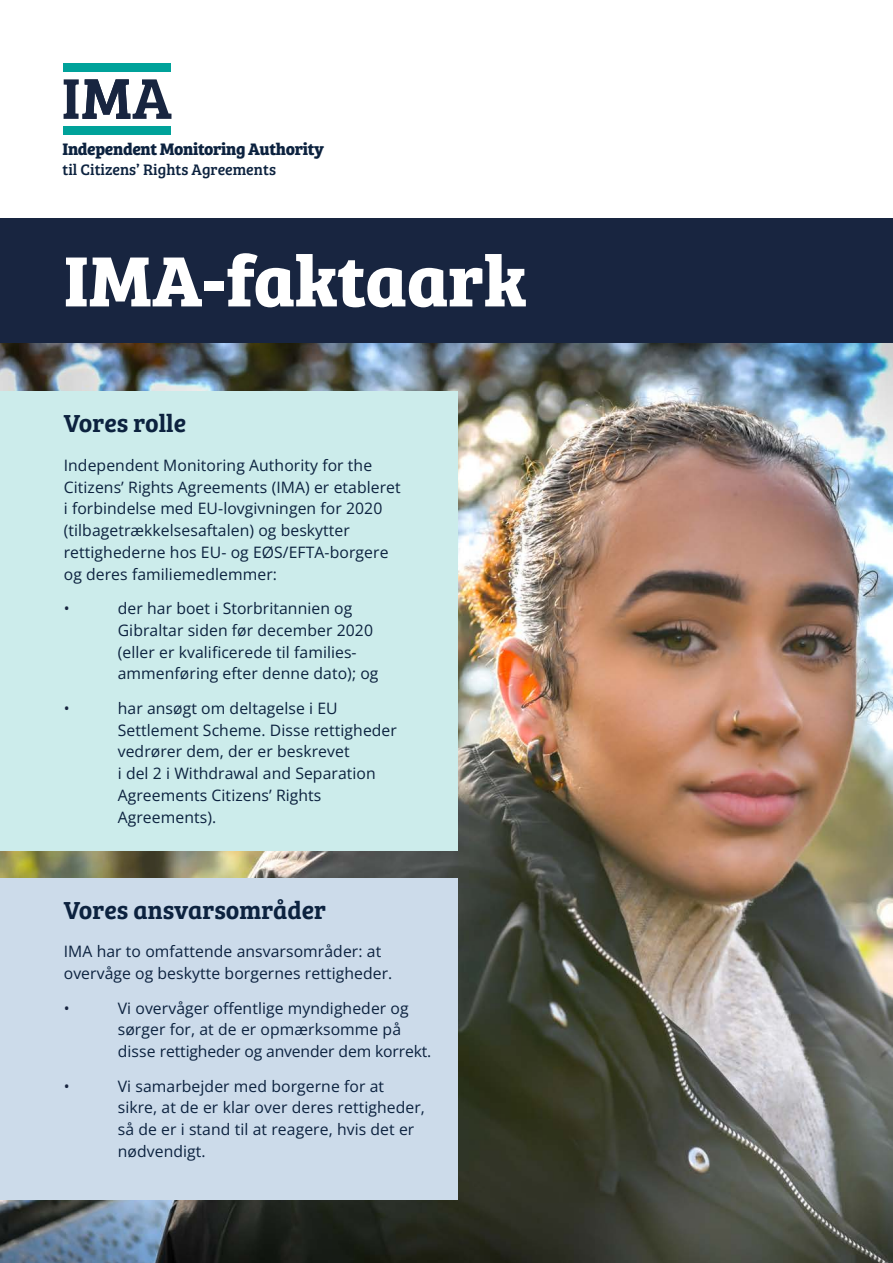
<style>
.page{position:relative;width:893px;height:1263px;background:#fff}
.page>*{position:absolute;margin:0;border:0;box-sizing:border-box;transform-origin:0 0}
.t1{font:700 73.5px "Bree Serif";color:#fff}
.subtitle{font:25.5px "Bree Serif Sb";color:#0c223f}
.t2{font:700 17.25px "Bree Serif";letter-spacing:-.02em;color:#0c223f}
.body{font:15.75px/21.8px "Open Sans";letter-spacing:.005em;color:#0c223f}
.t3{font:15.75px "Bree Serif";color:#0c223f}
.t4{font:15.75px "Open Sans";color:#182540}
</style>
<div class="page">
<img style="left:0;top:343px;width:893px;height:920px">
<div style="left:0;top:217px;width:893px;height:126px;background:#182540"></div>
<div style="left:0;top:391px;width:457px;height:459px;background:#cceceb"></div>
<div style="left:0;top:878px;width:457px;height:321px;background:#ccdbea"></div>
<svg style="left:64px;top:79px;width:107px;height:40px"></svg>
<div style="left:64px;top:64px;width:107px;height:8px;background:#00a29a"></div>
<div style="left:64px;top:126px;width:107px;height:9px;background:#00a29a"></div>
<p class="t2" style="left:62px;top:136px;width:263px">Independent Monitoring Authority</p>
<p class="t3" style="left:62px;top:158px;width:215px">til Citizens’ Rights Agreements</p>
<h1 class="t1" style="left:64px;top:224px;width:464px">IMA‑faktaark</h1>
<h2 class="subtitle" style="left:64px;top:404px;width:124px">Vores rolle</h2>
<p class="body" style="left:64px;top:454px;width:339px">Independent Monitoring Authority for the Citizens’ Rights Agreements (IMA) er etableret i forbindelse med EU‑lovgivningen for 2020 (tilbagetrækkelsesaftalen) og beskytter rettighederne hos EU‑ og EØS/EFTA‑borgere og deres familiemedlemmer:</p>
<p class="t4" style="left:64px;top:598px;width:7px">•</p>
<p class="body" style="left:118px;top:597px;width:262px">der har boet i Storbritannien og Gibraltar siden før december 2020 (eller er kvalificerede til families&shy;ammenføring efter denne dato); og</p>
<p class="t4" style="left:64px;top:697px;width:7px">•</p>
<p class="body" style="left:118px;top:697px;width:281px">har ansøgt om deltagelse i EU<br>Settlement Scheme. Disse rettigheder vedrører dem, der er beskrevet<br>i del 2 i Withdrawal and Separation<br>Agreements Citizens’ Rights<br>Agreements).</p>
<h2 class="subtitle" style="left:64px;top:890px;width:264px">Vores ansvarsområder</h2>
<p class="body" style="left:64px;top:940px;width:330px">IMA har to omfattende ansvarsområder: at overvåge og beskytte borgernes rettigheder.</p>
<p class="t4" style="left:64px;top:997px;width:7px">•</p>
<p class="body" style="left:118px;top:997px;width:315px">Vi overvåger offentlige myndigheder og sørger for, at de er opmærksomme på disse rettigheder og anvender dem korrekt.</p>
<p class="t4" style="left:64px;top:1075px;width:7px">•</p>
<p class="body" style="left:118px;top:1075px;width:309px">Vi samarbejder med borgerne for at sikre, at de er klar over deres rettigheder, så de er i stand til at reagere, hvis det er nødvendigt.</p>
</div>
